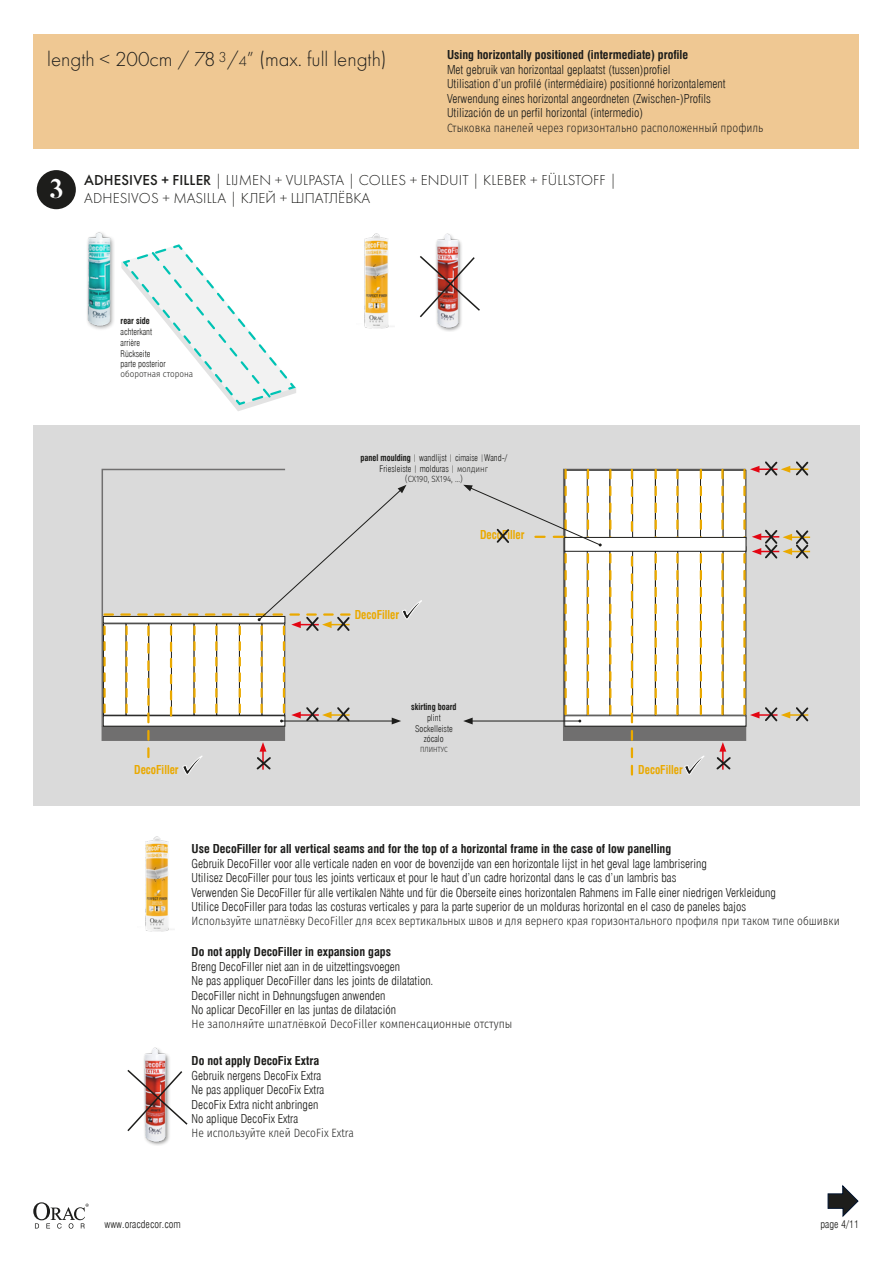
<style>
.page{position:relative;width:893px;height:1263px;background:#fff}
.page>*{position:absolute;margin:0;border:0;box-sizing:border-box;transform-origin:0 0}
.t1{font:700 27px "Butler";color:#fff}
.t2{font:300 21px "Futura PT";color:#1d1d1b}
.t3{font:300 15px/18px "Futura PT";letter-spacing:.01em;color:#1d1d1b}
.t4{font:300 condensed 12px/14.4px "Swiss 721 TL";color:#1d1d1b}
.t5{font:300 12px "Fira Sans";color:#1d1d1b;scale:.85 1}
.t6{font:700 condensed 12px "Swiss 721 TL";color:#1d1d1b}
.t7{font:300 12px "Fira Sans";color:#1d1d1b;scale:.88 1}
.t8{font:700 condensed 12px "Swiss 721 TL";color:#eaa900;scale:.92 1}
.t9{font:300 condensed 10.5px "Swiss 721 TL";color:#1d1d1b}
.t10{font:300 condensed 9px/10.8px "Swiss 721 TL";color:#1d1d1b;text-align:center;scale:.92 1}
.t11{font:300 condensed 9px/10.8px "Swiss 721 TL";color:#1d1d1b;text-align:center}
.t12{font:700 condensed 9px "Swiss 721 TL";color:#1d1d1b;scale:.92 1}
.t13{font:300 9px "Fira Sans";color:#1d1d1b;scale:.88 1}
.t14{font:300 9px "Fira Sans";color:#1d1d1b;scale:.9 1}
.t15{font:300 7.5px "Fira Sans";color:#1d1d1b;scale:.88 1}
.s1{font-size:15px}
.s2{font-weight:500}
.s3{font-weight:700}
.s4{font-family:"Fira Sans";font-stretch:normal}
</style>
<div class="page">
<div style="left:34px;top:425px;width:826px;height:381px;background:#dadada"></div>
<svg style="left:33px;top:1202px;width:56px;height:26px"></svg>
<img style="left:364px;top:233px;width:30px;height:96px">
<img style="left:145px;top:836px;width:29px;height:96px">
<div style="left:37px;top:170px;width:39px;height:39px;background:#1d1d1b;border-radius:50%"></div>
<div style="left:435px;top:233px;width:28px;height:99px;background:#1d1d1b;opacity:.5"></div>
<img style="left:435px;top:233px;width:26px;height:95px">
<svg style="left:420px;top:254px;width:60px;height:65px"></svg>
<svg style="left:684px;top:756px;width:20px;height:18px"></svg>
<div style="left:34px;top:34px;width:825px;height:115px;background:#efc893"></div>
<div style="left:563px;top:726px;width:183px;height:15px;background:#706f6f"></div>
<svg style="left:101px;top:468px;width:185px;height:260px"></svg>
<svg style="left:563px;top:468px;width:184px;height:260px;background:#c0c0be"></svg>
<div style="left:655px;top:547px;width:23px;height:168px;background:#fff"></div>
<div style="left:587px;top:547px;width:23px;height:168px;background:#fff"></div>
<div style="left:678px;top:547px;width:22px;height:168px;background:#fff"></div>
<div style="left:610px;top:547px;width:23px;height:168px;background:#fff"></div>
<div style="left:700px;top:547px;width:23px;height:168px;background:#fff"></div>
<div style="left:633px;top:547px;width:22px;height:168px;background:#fff"></div>
<div style="left:723px;top:547px;width:23px;height:168px;background:#fff"></div>
<div style="left:655px;top:470px;width:23px;height:69px;background:#fff"></div>
<div style="left:655px;top:470px;width:23px;height:69px;border:1px solid #1d1d1b"></div>
<div style="left:587px;top:470px;width:23px;height:69px;background:#fff"></div>
<div style="left:678px;top:470px;width:22px;height:69px;background:#fff"></div>
<div style="left:610px;top:470px;width:23px;height:69px;background:#fff"></div>
<div style="left:610px;top:470px;width:23px;height:69px;border:1px solid #1d1d1b"></div>
<div style="left:700px;top:470px;width:23px;height:69px;background:#fff"></div>
<div style="left:700px;top:470px;width:24px;height:69px;border:1px solid #1d1d1b"></div>
<div style="left:633px;top:470px;width:22px;height:69px;background:#fff"></div>
<div style="left:723px;top:470px;width:23px;height:69px;background:#fff"></div>
<div style="left:723px;top:470px;width:23px;height:69px;border:1px solid #1d1d1b"></div>
<div style="left:142px;top:1047px;width:28px;height:99px;background:#1d1d1b;opacity:.5"></div>
<img style="left:142px;top:1047px;width:27px;height:95px">
<svg style="left:127px;top:1068px;width:61px;height:65px"></svg>
<svg style="left:609px;top:470px;width:2px;height:244px"></svg>
<svg style="left:631px;top:470px;width:2px;height:304px"></svg>
<svg style="left:655px;top:470px;width:2px;height:244px"></svg>
<svg style="left:676px;top:470px;width:2px;height:244px"></svg>
<svg style="left:700px;top:470px;width:2px;height:244px"></svg>
<svg style="left:721px;top:470px;width:3px;height:244px"></svg>
<svg style="left:743px;top:461px;width:67px;height:262px"></svg>
<div style="left:565px;top:537px;width:181px;height:14px;background:#fff"></div>
<div style="left:564px;top:537px;width:182px;height:14px;border:1px solid #1d1d1b"></div>
<svg style="left:827px;top:1185px;width:32px;height:32px"></svg>
<svg style="left:463px;top:470px;width:139px;height:254px"></svg>
<svg style="left:716px;top:742px;width:15px;height:28px"></svg>
<svg style="left:103px;top:485px;width:319px;height:289px"></svg>
<svg style="left:121px;top:244px;width:175px;height:167px"></svg>
<div style="left:85px;top:230px;width:30px;height:100px;background:#1d1d1b;opacity:.5"></div>
<img style="left:85px;top:230px;width:28px;height:96px">
<h2 class="t2" style="left:47px;top:48px;width:341px">length &lt; 200cm / 78 <sup>3</sup>/<span class="s1">4</span>” (max. full length)</h2>
<p class="t6" style="left:447px;top:48px;width:243px">Using horizontally positioned (intermediate) profile</p>
<p class="t4" style="left:447px;top:62px;width:280px">Met gebruik van horizontaal geplaatst (tussen)profiel<br>Utilisation d’un profilé (intermédiaire) positionné horizontalement Verwendung eines horizontal angeordneten (Zwischen-)Profils Utilización de un perfil horizontal (intermedio)</p>
<p class="t5" style="left:447px;top:119px;width:374px">Стыковка панелей через горизонтально расположенный профиль</p>
<h1 class="t1" style="left:49px;top:171px;width:16px">3</h1>
<p class="t3" style="left:84px;top:171px;width:534px"><span class="s2">ADHESIVES + FILLER</span> | LIJMEN + VULPASTA | COLLES + ENDUIT | KLEBER + FÜLLSTOFF |<br>ADHESIVOS + MASILLA | КЛЕЙ + ШПАТЛЁВКА</p>
<p class="t12" style="left:121px;top:315px;width:33px">rear side</p>
<p class="t11" style="left:121px;top:326px;width:47px;text-align:left">achterkant arrière<br>Rückseite parte posterior</p>
<p class="t14" style="left:121px;top:368px;width:82px">оборотная сторона</p>
<p class="t10" style="left:361px;top:452px;width:161px"><span class="s3">panel moulding</span> | wandlijst | cimaise |Wand-/<br>Friesleiste | molduras | <span class="s4">молдинг</span></p>
<p class="t13" style="left:405px;top:472px;width:67px">(CX190, SX194, ...)</p>
<p class="t8" style="left:355px;top:607px;width:50px">DecoFiller</p>
<p class="t8" style="left:480px;top:527px;width:50px">DecoFiller</p>
<p class="t12" style="left:411px;top:701px;width:51px">skirting board</p>
<p class="t11" style="left:415px;top:712px;width:39px">plint<br>Sockelleiste zócalo</p>
<p class="t15" style="left:420px;top:744px;width:33px">ПЛИНТУС</p>
<p class="t8" style="left:134px;top:762px;width:50px">DecoFiller</p>
<p class="t8" style="left:638px;top:762px;width:50px">DecoFiller</p>
<p class="t6" style="left:192px;top:841px;width:481px">Use DecoFiller for all vertical seams and for the top of a horizontal frame in the case of low panelling</p>
<p class="t4" style="left:192px;top:856px;width:586px">Gebruik DecoFiller voor alle verticale naden en voor de bovenzijde van een horizontale lijst in het geval lage lambrisering<br>Utilisez DecoFiller pour tous les joints verticaux et pour le haut d’un cadre horizontal dans le cas d’un lambris bas<br>Verwenden Sie DecoFiller für alle vertikalen Nähte und für die Oberseite eines horizontalen Rahmens im Falle einer niedrigen Verkleidung Utilice DecoFiller para todas las costuras verticales y para la parte superior de un molduras horizontal en el caso de paneles bajos</p>
<p class="t5" style="left:192px;top:912px;width:764px">Используйте шпатлёвку DecoFiller для всех вертикальных швов и для вернего края горизонтального профиля при таком типе обшивки</p>
<p class="t6" style="left:192px;top:944px;width:201px">Do not apply DecoFiller in expansion gaps</p>
<p class="t4" style="left:192px;top:959px;width:243px">Breng DecoFiller niet aan in de uitzettingsvoegen<br>Ne pas appliquer DecoFiller dans les joints de dilatation.<br>DecoFiller nicht in Dehnungsfugen anwenden<br>No aplicar DecoFiller en las juntas de dilatación</p>
<p class="t7" style="left:192px;top:1015px;width:366px">Не заполняйте шпатлёвкой DecoFiller компенсационные отступы</p>
<p class="t6" style="left:192px;top:1053px;width:129px">Do not apply DecoFix Extra</p>
<p class="t4" style="left:192px;top:1068px;width:134px">Gebruik nergens DecoFix Extra<br>Ne pas appliquer DecoFix Extra<br>DecoFix Extra nicht anbringen<br>No aplique DecoFix Extra</p>
<p class="t5" style="left:192px;top:1124px;width:193px">Не используйте клей DecoFix Extra</p>
<p class="t9" style="left:104px;top:1218px;width:78px">www.oracdecor.com</p>
<p class="t9" style="left:820px;top:1218px;width:40px">page 4/11</p>
</div>
